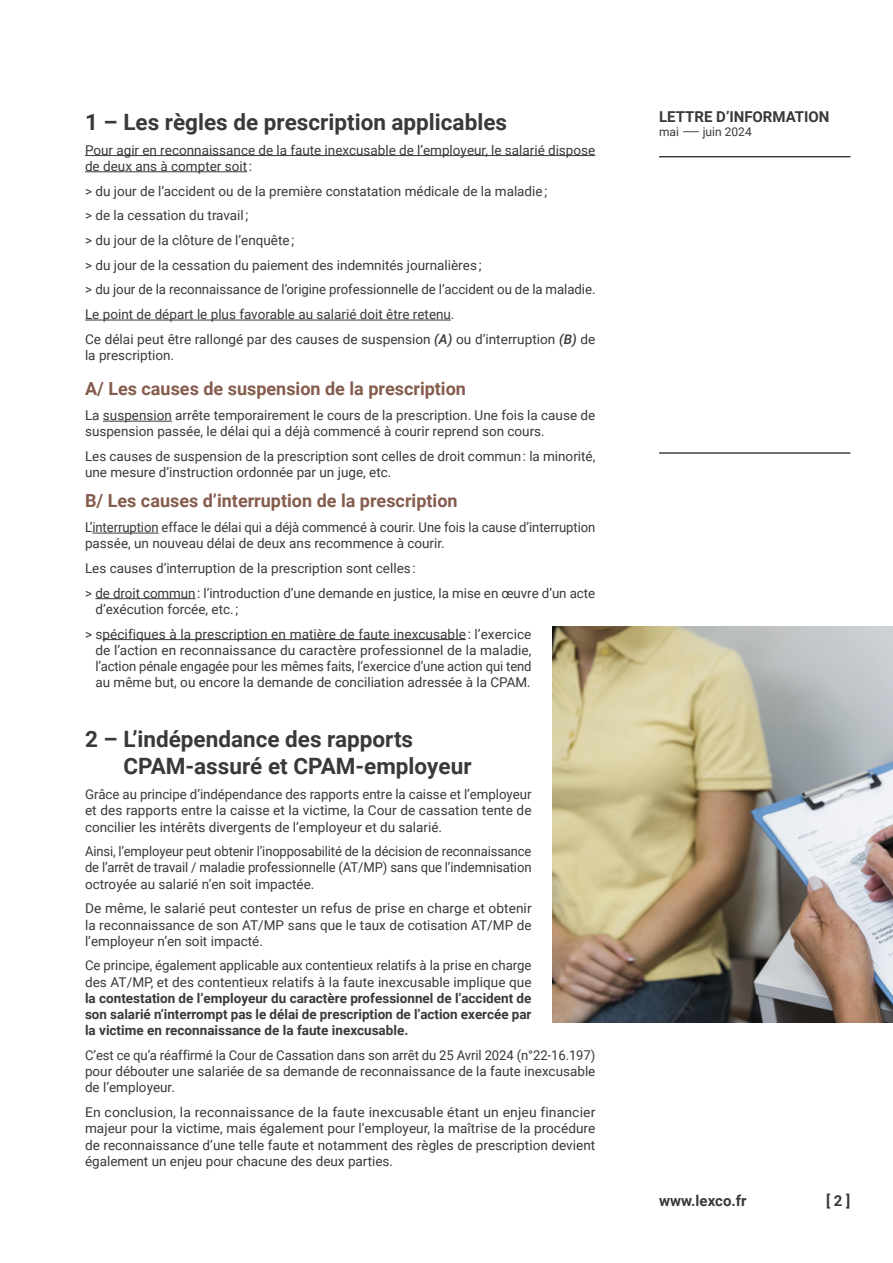
<style>
.page{position:relative;width:893px;height:1263px;background:#fff}
.page>*{position:absolute;margin:0;border:0;box-sizing:border-box;transform-origin:0 0}
.t1{font:700 22.5px/27px "Roboto";color:#393939}
.t2{font:700 18px "Roboto";color:#855c4d}
.t3{font:700 15px "Roboto";color:#393939}
.t4{font:13.5px/16.2px "Roboto";color:#393939}
.t5{font:700 13.5px/16.2px "Roboto";color:#393939;text-align:justify}
.t6{font:13.5px/16.2px "Roboto";color:#393939;text-align:justify;scale:.96 1}
.t7{font:12px "Roboto";color:#393939}
.s1{font-weight:500;font-style:italic}
</style>
<div class="page">
<hr style="left:85px;top:155px;width:510px;height:1px;background:#393939">
<hr style="left:85px;top:171px;width:162px;height:1px;background:#393939">
<hr style="left:85px;top:320px;width:366px;height:1px;background:#393939">
<hr style="left:103px;top:421px;width:69px;height:1px;background:#393939">
<hr style="left:92px;top:533px;width:67px;height:1px;background:#393939">
<hr style="left:95px;top:598px;width:101px;height:1px;background:#393939">
<hr style="left:103px;top:639px;width:363px;height:1px;background:#393939">
<img style="left:553px;top:626px;width:340px;height:397px">
<hr style="left:659px;top:156px;width:191px;height:1px;background:#000">
<hr style="left:659px;top:452px;width:191px;height:2px;background:#000">
<h1 class="t1" style="left:85px;top:108px;width:423px">1 – Les règles de prescription applicables</h1>
<p class="t4" style="left:85px;top:141px;width:512px">Pour agir en reconnaissance de la faute inexcusable de l’employeur, le salarié dispose de deux ans à compter soit :</p>
<p class="t4" style="left:85px;top:178px;width:512px;line-height:24.8px">&gt; du jour de l’accident ou de la première constatation médicale de la maladie ;<br>&gt; de la cessation du travail ;<br>&gt; du jour de la clôture de l’enquête ;<br>&gt; du jour de la cessation du paiement des indemnités journalières ;<br>&gt; du jour de la reconnaissance de l’origine professionnelle de l’accident ou de la maladie.<br>Le point de départ le plus favorable au salarié doit être retenu.<br>Ce délai peut être rallongé par des causes de suspension <span class="s1">(A)</span> ou d’interruption <span class="s1">(B)</span> de</p>
<p class="t4" style="left:85px;top:347px;width:91px">la prescription.</p>
<h2 class="t2" style="left:85px;top:376px;width:382px">A/ Les causes de suspension de la prescription</h2>
<p class="t4" style="left:85px;top:407px;width:512px">La suspension arrête temporairement le cours de la prescription. Une fois la cause de suspension passée, le délai qui a déjà commencé à courir reprend son cours.</p>
<p class="t4" style="left:85px;top:448px;width:512px">Les causes de suspension de la prescription sont celles de droit commun : la minorité, une mesure d’instruction ordonnée par un juge, etc.</p>
<h2 class="t2" style="left:85px;top:488px;width:374px">B/ Les causes d’interruption de la prescription</h2>
<p class="t4" style="left:85px;top:519px;width:512px">L’interruption efface le délai qui a déjà commencé à courir. Une fois la cause d’interruption passée, un nouveau délai de deux ans recommence à courir.</p>
<p class="t4" style="left:85px;top:555px;width:512px;line-height:24.8px">Les causes d’interruption de la prescription sont celles :<br>&gt; de droit commun : l’introduction d’une demande en justice, la mise en œuvre d’un acte</p>
<p class="t4" style="left:85px;top:596px;width:448px;line-height:24.8px;text-indent:10px">d’exécution forcée, etc. ;<br>&gt; spécifiques à la prescription en matière de faute inexcusable : l’exercice</p>
<p class="t4" style="left:95px;top:641px;width:438px;text-align:justify">de l’action en reconnaissance du caractère professionnel de la maladie, l’action pénale engagée pour les mêmes faits, l’exercice d’une action qui tend au même but, ou encore la demande de conciliation adressée à la CPAM.</p>
<h1 class="t1" style="left:123px;top:725px;width:350px;text-indent:-38px">2 – L’indépendance des rapports<br>CPAM-assuré et CPAM-employeur</h1>
<p class="t4" style="left:85px;top:786px;width:448px;text-align:justify">Grâce au principe d’indépendance des rapports entre la caisse et l’employeur et des rapports entre la caisse et la victime, la Cour de cassation tente de concilier les intérêts divergents de l’employeur et du salarié.</p>
<p class="t6" style="left:85px;top:843px;width:467px">Ainsi, l’employeur peut obtenir l’inopposabilité de la décision de reconnaissance de l’arrêt de travail / maladie professionnelle (AT/MP) sans que l’indemnisation octroyée au salarié n’en soit impactée.</p>
<p class="t4" style="left:85px;top:900px;width:448px;text-align:justify">De même, le salarié peut contester un refus de prise en charge et obtenir la reconnaissance de son AT/MP sans que le taux de cotisation AT/MP de l’employeur n’en soit impacté.</p>
<p class="t4" style="left:85px;top:957px;width:448px">Ce principe, également applicable aux contentieux relatifs à la prise en charge des AT/MP, et des contentieux relatifs à la faute inexcusable implique que</p>
<p class="t5" style="left:85px;top:989px;width:448px">la contestation de l’employeur du caractère professionnel de l’accident de son salarié n’interrompt pas le délai de prescription de l’action exercée par la victime en reconnaissance de la faute inexcusable.</p>
<p class="t4" style="left:85px;top:1046px;width:512px;text-align:justify">C’est ce qu’a réaffirmé la Cour de Cassation dans son arrêt du 25 Avril 2024 (n°22-16.197) pour débouter une salariée de sa demande de reconnaissance de la faute inexcusable de l’employeur.</p>
<p class="t4" style="left:85px;top:1104px;width:512px;text-align:justify">En conclusion, la reconnaissance de la faute inexcusable étant un enjeu financier majeur pour la victime, mais également pour l’employeur, la maîtrise de la procédure de reconnaissance d’une telle faute et notamment des règles de prescription devient également un enjeu pour chacune des deux parties.</p>
<p class="t3" style="left:659px;top:106px;width:172px">LETTRE D’INFORMATION</p>
<p class="t7" style="left:659px;top:124px;width:94px">mai ⸺ juin 2024</p>
<p class="t3" style="left:659px;top:1190px;width:89px">www.lexco.fr</p>
<p class="t3" style="left:826px;top:1190px;width:26px">[ 2 ]</p>
</div>
